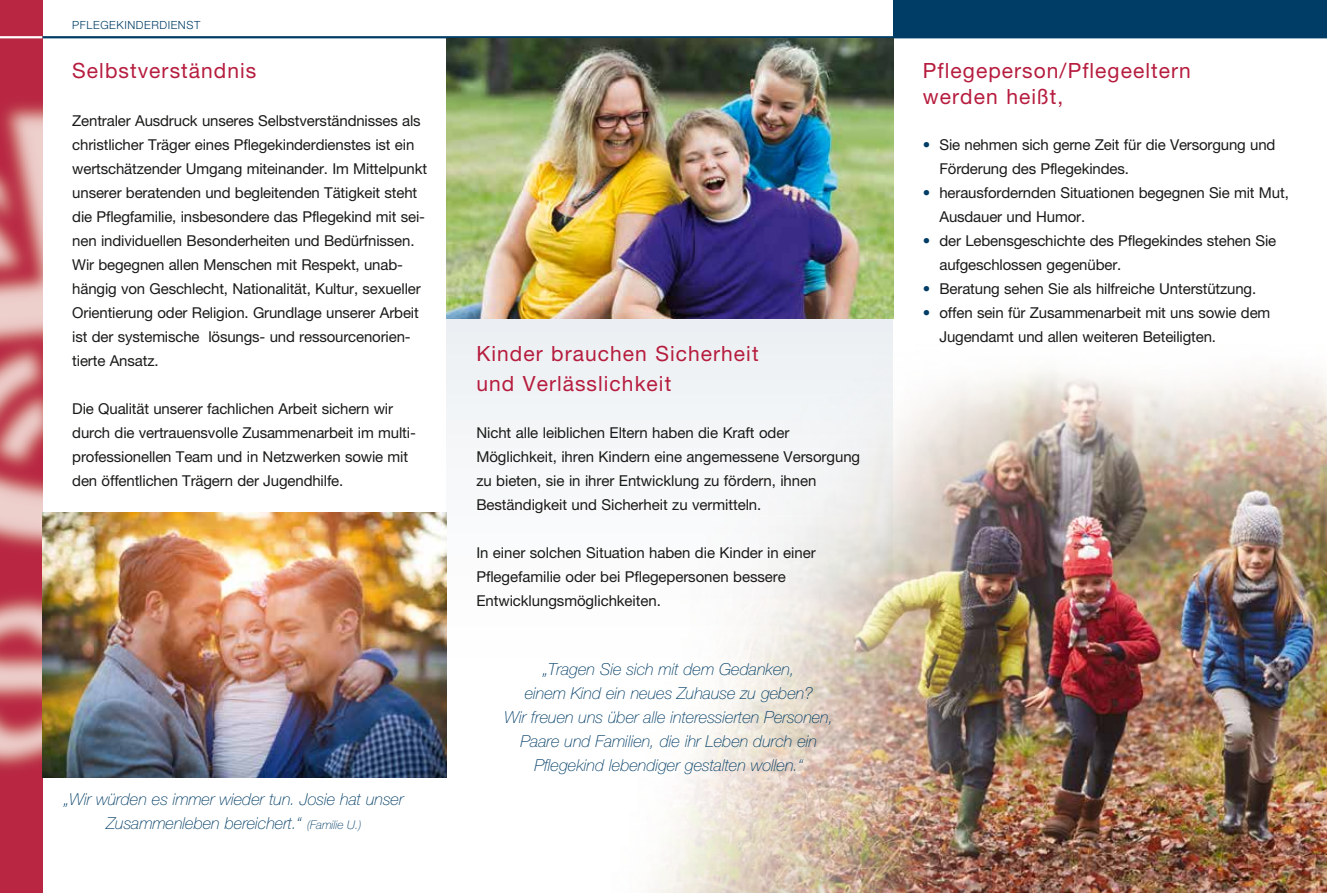
<style>
.page{position:relative;width:1327px;height:893px;background:#fff}
.page>*{position:absolute;margin:0;border:0;box-sizing:border-box;transform-origin:0 0}
.t1{font:21px/30px "Helvetica Neue LT";letter-spacing:.05em;color:#b61c3e}
.t2{font:italic 100 16.5px/24px "Helvetica Neue LT";letter-spacing:-.005em;color:#003d66;text-align:center}
.t3{font:15px/24px "Helvetica Neue LT";letter-spacing:-.01em;color:#1a1a18}
.t4{font:300 11.25px "Helvetica Neue LT";letter-spacing:.05em;color:#003d66}
.s1{font-size:12px}
.s2{color:#003d66}
</style>
<div class="page">
<img style="left:0;top:0;width:43px;height:893px">
<img style="left:652px;top:215px;width:675px;height:678px">
<svg style="left:446px;top:319px;width:447px;height:406px;fill:#f4f6f7"></svg>
<div style="left:893px;top:0;width:434px;height:36px;background:#003d66"></div>
<hr style="left:0;top:36px;width:43px;height:2px;background:#fff">
<hr style="left:43px;top:36px;width:1284px;height:2px;background:#003d66">
<img style="left:446px;top:38px;width:447px;height:281px">
<img style="left:43px;top:512px;width:403px;height:266px">
<p class="t4" style="left:72px;top:18px;width:129px">PFLEGEKINDERDIENST</p>
<h1 class="t1" style="left:72px;top:55px;width:186px">Selbstverständnis</h1>
<p class="t3" style="left:72px;top:108px;width:356px">Zentraler Ausdruck unseres Selbstverständnisses als christlicher Träger eines Pflegekinderdienstes ist ein wertschätzender Umgang miteinander. Im Mittelpunkt unserer beratenden und begleitenden Tätigkeit steht die Pflegfamilie, insbesondere das Pflegekind mit sei&shy;nen individuellen Besonderheiten und Bedürfnissen.<br>Wir begegnen allen Menschen mit Respekt, unab&shy;hängig von Geschlecht, Nationalität, Kultur, sexueller Orientierung oder Religion. Grundlage unserer Arbeit ist der systemische lösungs- und ressourcenorien&shy;tierte Ansatz.</p>
<p class="t3" style="left:72px;top:396px;width:345px">Die Qualität unserer fachlichen Arbeit sichern wir durch die vertrauensvolle Zusammenarbeit im multi&shy;professionellen Team und in Netzwerken sowie mit den öffentlichen Trägern der Jugendhilfe.</p>
<p class="t2" style="left:64px;top:787px;width:341px">„Wir würden es immer wieder tun. Josie hat unser<br>Zusammenleben bereichert.“ <span class="s1">(Familie U.)</span></p>
<h1 class="t1" style="left:476px;top:338px;width:284px">Kinder brauchen Sicherheit und Verlässlichkeit</h1>
<p class="t3" style="left:476px;top:420px;width:385px">Nicht alle leiblichen Eltern haben die Kraft oder Möglichkeit, ihren Kindern eine angemessene Versorgung zu bieten, sie in ihrer Entwicklung zu fördern, ihnen Beständigkeit und Sicherheit zu vermitteln.</p>
<p class="t3" style="left:476px;top:540px;width:341px">In einer solchen Situation haben die Kinder in einer<br>Pflegefamilie oder bei Pflegepersonen bessere<br>Entwicklungsmöglichkeiten.</p>
<p class="t2" style="left:504px;top:658px;width:331px">„Tragen Sie sich mit dem Gedanken,<br>einem Kind ein neues Zuhause zu geben?<br>Wir freuen uns über alle interessierten Personen, Paare und Familien, die ihr Leben durch ein Pflegekind lebendiger gestalten wollen.“</p>
<h1 class="t1" style="left:923px;top:58px;width:269px;line-height:25.5px">Pflegeperson/Pflegeeltern werden heißt,</h1>
<p class="t3" style="left:939px;top:132px;width:337px;text-indent:-16px"><span class="s2">•</span> Sie nehmen sich gerne Zeit für die Versorgung und<br>Förderung des Pflegekindes.</p>
<p class="t3" style="left:939px;top:180px;width:351px;text-indent:-16px"><span class="s2">•</span> herausfordernden Situationen begegnen Sie mit Mut,<br>Ausdauer und Humor.</p>
<p class="t3" style="left:939px;top:228px;width:338px;text-indent:-16px"><span class="s2">•</span> der Lebensgeschichte des Pflegekindes stehen Sie aufgeschlossen gegenüber.</p>
<p class="t3" style="left:923px;top:276px;width:335px"><span class="s2">•</span> Beratung sehen Sie als hilfreiche Unterstützung.</p>
<p class="t3" style="left:939px;top:300px;width:332px;text-indent:-16px"><span class="s2">•</span> offen sein für Zusammenarbeit mit uns sowie dem<br>Jugendamt und allen weiteren Beteiligten.</p>
</div>
